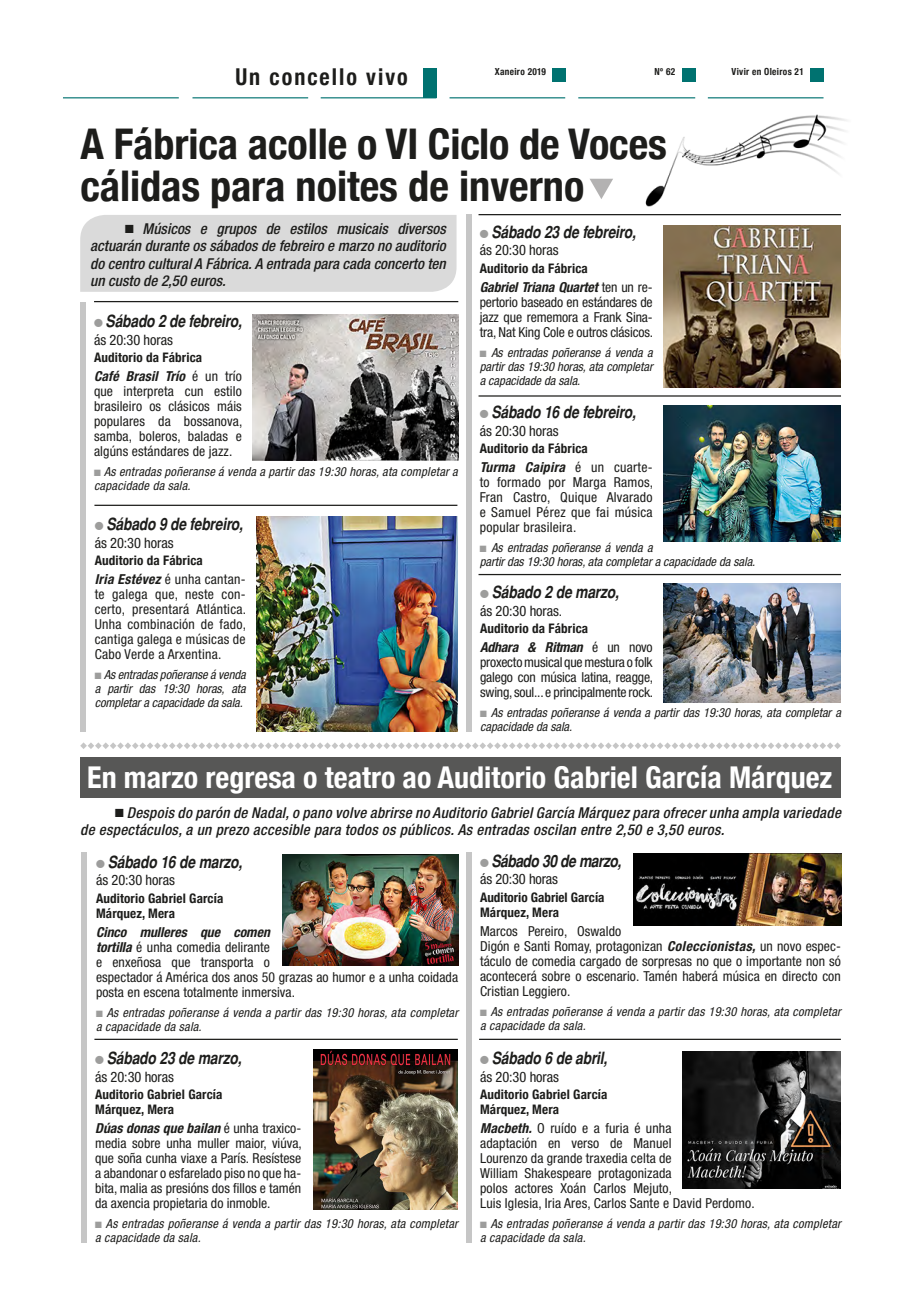
<style>
.page{position:relative;width:904px;height:1312px;background:#fff}
.page>*{position:absolute;margin:0;border:0;box-sizing:border-box;transform-origin:0 0}
.t1{font:700 condensed 42.25px/41.2px "Helvetica Neue";letter-spacing:-.005em;color:#1d1d1b}
.t2{font:700 condensed 30px "Helvetica Neue";color:#fff}
.t3{font:700 condensed 23.25px "Helvetica Neue";letter-spacing:.09em;color:#1d1d1b;scale:.95 1}
.t4{font:italic 700 condensed 16.88px "Helvetica";letter-spacing:-.01em;color:#1d1d1b}
.t5{font:italic 700 condensed 16.88px "Helvetica";letter-spacing:-.03em;color:#1d1d1b}
.t6{font:italic 500 condensed 15px/17.5px "Helvetica Neue";letter-spacing:.02em;color:#1d1d1b;text-align:justify}
.t7{font:condensed 14.38px "Helvetica Neue";letter-spacing:-.005em;color:#1d1d1b}
.t8{font:condensed 13.75px/15px "Helvetica Neue";letter-spacing:.005em;color:#1d1d1b;text-align:justify}
.t9{font:700 condensed 13.12px/15px "Helvetica Neue";letter-spacing:.01em;color:#1d1d1b}
.t10{font:italic condensed 12.5px/14.1px "Helvetica Neue";letter-spacing:.02em;color:#1d1d1b}
.t11{font:italic condensed 12.5px/14.1px "Helvetica Neue";color:#1d1d1b}
.t12{font:700 condensed 9.75px "Helvetica Neue";letter-spacing:.035em;color:#1d1d1b;scale:.95 1}
.s1{font-family:"Monotype Sorts";font-weight:400;font-style:normal;font-stretch:normal;font-size:11.25px}
.s2{font-family:"Monotype Sorts";font-weight:400;font-style:normal;font-stretch:normal;font-size:11.12px;color:#9d9d9c}
.s3{font-weight:700;font-style:italic}
.s4{font-family:"Monotype Sorts";font-style:normal;font-stretch:normal;font-size:8.75px;color:#9d9d9c}
.s5{font-size:13.75px}
</style>
<div class="page">
<div style="left:80px;top:302px;width:6px;height:429px;background:#c6c6c6"></div>
<div style="left:466px;top:214px;width:5px;height:517px;background:#c6c6c6"></div>
<div style="left:81px;top:851px;width:5px;height:391px;background:#c6c6c6"></div>
<div style="left:466px;top:851px;width:5px;height:391px;background:#c6c6c6"></div>
<img style="left:645px;top:114px;width:202px;height:93px">
<img style="left:252px;top:314px;width:206px;height:146px">
<img style="left:256px;top:517px;width:201px;height:214px">
<img style="left:663px;top:225px;width:177px;height:162px">
<img style="left:282px;top:854px;width:176px;height:110px">
<img style="left:314px;top:1049px;width:144px;height:160px">
<img style="left:682px;top:1051px;width:158px;height:136px">
<img style="left:633px;top:853px;width:208px;height:72px">
<img style="left:663px;top:405px;width:177px;height:136px">
<img style="left:663px;top:583px;width:177px;height:119px">
<div style="left:81px;top:757px;width:759px;height:40px;background:#575756"></div>
<div style="left:80px;top:215px;width:376px;height:77px;background:#dadada"></div>
<hr style="left:94px;top:504px;width:363px;height:2px;background:#1d1d1b">
<hr style="left:478px;top:214px;width:363px;height:1px;background:#1d1d1b">
<hr style="left:94px;top:301px;width:364px;height:1px;background:#1d1d1b">
<hr style="left:478px;top:395px;width:363px;height:1px;background:#1d1d1b">
<hr style="left:478px;top:574px;width:363px;height:1px;background:#1d1d1b">
<svg style="left:80px;top:742px;width:760px;height:7px"></svg>
<svg style="left:590px;top:179px;width:23px;height:20px"></svg>
<hr style="left:94px;top:1038px;width:364px;height:1px;background:#1d1d1b">
<hr style="left:479px;top:1038px;width:361px;height:1px;background:#1d1d1b">
<hr style="left:707px;top:97px;width:116px;height:1px;background:#007270">
<hr style="left:578px;top:97px;width:117px;height:1px;background:#007270">
<hr style="left:449px;top:97px;width:116px;height:1px;background:#007270">
<hr style="left:321px;top:97px;width:115px;height:1px;background:#007270">
<hr style="left:192px;top:97px;width:116px;height:1px;background:#007270">
<hr style="left:63px;top:97px;width:116px;height:1px;background:#007270">
<div style="left:423px;top:68px;width:13px;height:30px;background:#007270"></div>
<div style="left:682px;top:68px;width:13px;height:13px;background:#007270"></div>
<div style="left:810px;top:68px;width:13px;height:13px;background:#007270"></div>
<div style="left:552px;top:68px;width:13px;height:13px;background:#007270"></div>
<h3 class="t3" style="left:235px;top:57px;width:183px">Un concello vivo</h3>
<p class="t12" style="left:495px;top:64px;width:55px">Xaneiro 2019</p>
<p class="t12" style="left:654px;top:64px;width:23px">Nº 62</p>
<p class="t12" style="left:731px;top:64px;width:78px">Vivir en Oleiros 21</p>
<h1 class="t1" style="left:80px;top:121px;width:588px">A Fábrica acolle o VI Ciclo de Voces cálidas para noites de inverno</h1>
<p class="t6" style="left:90px;top:219px;width:357px;text-indent:35px"><span class="s1">N</span> Músicos e grupos de estilos musicais diversos actuarán durante os sábados de febreiro e marzo no auditorio do centro cultural A Fábrica. A entrada para cada concerto ten un custo de 2,50 euros.</p>
<p class="t4" style="left:479px;top:222px;width:158px"><span class="s2">L</span> Sábado 23 de febreiro,</p>
<p class="t7" style="left:479px;top:242px;width:80px">ás 20:30 horas</p>
<p class="t9" style="left:479px;top:260px;width:110px">Auditorio da Fábrica</p>
<p class="t8" style="left:479px;top:279px;width:175px"><span class="s3">Gabriel Triana Quartet</span> ten un re&shy;pertorio baseado en estándares de jazz que rememora a Frank Sina&shy;tra, Nat King Cole e outros clásicos.</p>
<p class="t10" style="left:479px;top:345px;width:174px;text-align:justify"><span class="s4">N</span> As entradas poñeranse á venda a partir das 19:30 horas, ata completar a capacidade da sala.</p>
<p class="t4" style="left:94px;top:311px;width:149px"><span class="s2">L</span> Sábado 2 de febreiro,</p>
<p class="t7" style="left:94px;top:331px;width:80px">ás 20:30 horas</p>
<p class="t9" style="left:94px;top:349px;width:110px">Auditorio da Fábrica</p>
<p class="t8" style="left:94px;top:368px;width:150px"><span class="s3">Café Brasil Trío</span> é un trío que interpreta cun estilo brasileiro os clásicos máis populares da bossanova, samba, boleros, baladas e algúns estándares de jazz.</p>
<p class="t10" style="left:94px;top:464px;width:365px"><span class="s4">N</span> As entradas poñeranse á venda a partir das 19:30 horas, ata completar a capacidade da sala.</p>
<p class="t4" style="left:479px;top:402px;width:158px"><span class="s2">L</span> Sábado 16 de febreiro,</p>
<p class="t7" style="left:479px;top:422px;width:80px">ás 20:30 horas</p>
<p class="t9" style="left:479px;top:440px;width:110px">Auditorio da Fábrica</p>
<p class="t8" style="left:479px;top:459px;width:175px"><span class="s3">Turma Caipira</span> é un cuarte&shy;to formado por Marga Ramos, Fran Castro, Quique Alvarado e Samuel Pérez que fai música popular brasileira.</p>
<p class="t11" style="left:479px;top:540px;width:277px"><span class="s4">N</span> As entradas poñeranse á venda a<br>partir das 19:30 horas, ata completar a capacidade da sala.</p>
<p class="t4" style="left:95px;top:514px;width:150px"><span class="s2">L</span> Sábado 9 de febreiro,</p>
<p class="t7" style="left:95px;top:534px;width:80px">ás 20:30 horas</p>
<p class="t9" style="left:95px;top:552px;width:110px">Auditorio da Fábrica</p>
<p class="t8" style="left:95px;top:571px;width:153px"><span class="s3">Iria Estévez</span> é unha cantan&shy;te galega que, neste con&shy;certo, presentará Atlántica.<br>Unha combinación de fado, cantiga galega e músicas de Cabo Verde a Arxentina.</p>
<p class="t10" style="left:95px;top:667px;width:152px;text-align:justify"><span class="s4">N</span> As entradas poñeranse á venda a partir das 19:30 horas, ata completar a capacidade da sala.</p>
<p class="t4" style="left:480px;top:582px;width:140px"><span class="s2">L</span> Sábado 2 de marzo,</p>
<p class="t7" style="left:480px;top:602px;width:84px">ás 20:30 horas<span class="s5">.</span></p>
<p class="t9" style="left:480px;top:620px;width:110px">Auditorio da Fábrica</p>
<p class="t8" style="left:480px;top:639px;width:175px"><span class="s3">Adhara &amp; Ritman</span> é un novo proxecto musical que mestura o folk galego con música latina, reagge, swing, soul... e principalmente rock.</p>
<p class="t11" style="left:480px;top:705px;width:362px"><span class="s4">N</span> As entradas poñeranse á venda a partir das 19:30 horas, ata completar a capacidade da sala.</p>
<h2 class="t2" style="left:87px;top:752px;width:746px">En marzo regresa o teatro ao Auditorio Gabriel García Márquez</h2>
<p class="t6" style="left:80px;top:804px;width:762px;line-height:16.2px;text-indent:35px"><span class="s1">N</span> Despois do parón de Nadal, o pano volve abrirse no Auditorio Gabriel García Márquez para ofrecer unha ampla variedade de espectáculos, a un prezo accesible para todos os públicos. As entradas oscilan entre 2,50 e 3,50 euros.</p>
<p class="t4" style="left:96px;top:851px;width:148px"><span class="s2">L</span> Sábado 16 de marzo,</p>
<p class="t7" style="left:96px;top:871px;width:80px">ás 20:30 horas</p>
<p class="t9" style="left:96px;top:889px;width:129px">Auditorio Gabriel García<br>Márquez, Mera</p>
<p class="t8" style="left:96px;top:923px;width:363px;text-align:left"><span class="s3">Cinco mulleres que comen<br>tortilla</span> é unha comedia delirante<br>e enxeñosa que transporta o<br>espectador á América dos anos 50 grazas ao humor e a unha coidada posta en escena totalmente inmersiva.</p>
<p class="t10" style="left:96px;top:1004px;width:363px"><span class="s4">N</span> As entradas poñeranse á venda a partir das 19:30 horas, ata completar a capacidade da sala.</p>
<p class="t4" style="left:95px;top:1048px;width:148px"><span class="s2">L</span> Sábado 23 de marzo,</p>
<p class="t7" style="left:95px;top:1068px;width:80px">ás 20:30 horas</p>
<p class="t9" style="left:95px;top:1085px;width:129px">Auditorio Gabriel García<br>Márquez, Mera</p>
<p class="t8" style="left:95px;top:1120px;width:208px"><span class="s3">Dúas donas que bailan</span> é unha traxico&shy;media sobre unha muller maior, viúva, que soña cunha viaxe a París. Resístese a abandonar o esfarelado piso no que ha&shy;bita, malia as presións dos fillos e tamén da axencia propietaria do inmoble.</p>
<p class="t10" style="left:95px;top:1216px;width:364px"><span class="s4">N</span> As entradas poñeranse á venda a partir das 19:30 horas, ata completar a capacidade da sala.</p>
<p class="t5" style="left:480px;top:850px;width:143px"><span class="s2">L</span> Sábado 30 de marzo,</p>
<p class="t7" style="left:480px;top:870px;width:79px">ás 20:30 horas</p>
<p class="t9" style="left:480px;top:888px;width:126px">Auditorio Gabriel García<br>Márquez, Mera</p>
<p class="t8" style="left:480px;top:922px;width:362px;text-align:left">Marcos Pereiro, Oswaldo<br>Digón e Santi Romay, protagonizan <span class="s3">Coleccionistas,</span> un novo espec&shy;táculo de comedia cargado de sorpresas no que o importante non só acontecerá sobre o escenario. Tamén haberá música en directo con Cristian Leggiero.</p>
<p class="t10" style="left:480px;top:1003px;width:362px"><span class="s4">N</span> As entradas poñeranse á venda a partir das 19:30 horas, ata completar a capacidade da sala.</p>
<p class="t4" style="left:480px;top:1048px;width:129px"><span class="s2">L</span> Sábado 6 de abril,</p>
<p class="t7" style="left:480px;top:1068px;width:80px">ás 20:30 horas</p>
<p class="t9" style="left:480px;top:1086px;width:129px">Auditorio Gabriel García<br>Márquez, Mera</p>
<p class="t8" style="left:480px;top:1120px;width:276px;text-align:left"><span class="s3">Macbeth.</span> O ruído e a furia é unha<br>adaptación en verso de Manuel<br>Lourenzo da grande traxedia celta de<br>William Shakespeare protagonizada<br>polos actores Xoán Carlos Mejuto,<br>Luis Iglesia, Iria Ares, Carlos Sante e David Perdomo.</p>
<p class="t10" style="left:480px;top:1216px;width:362px"><span class="s4">N</span> As entradas poñeranse á venda a partir das 19:30 horas, ata completar a capacidade da sala.</p>
</div>
